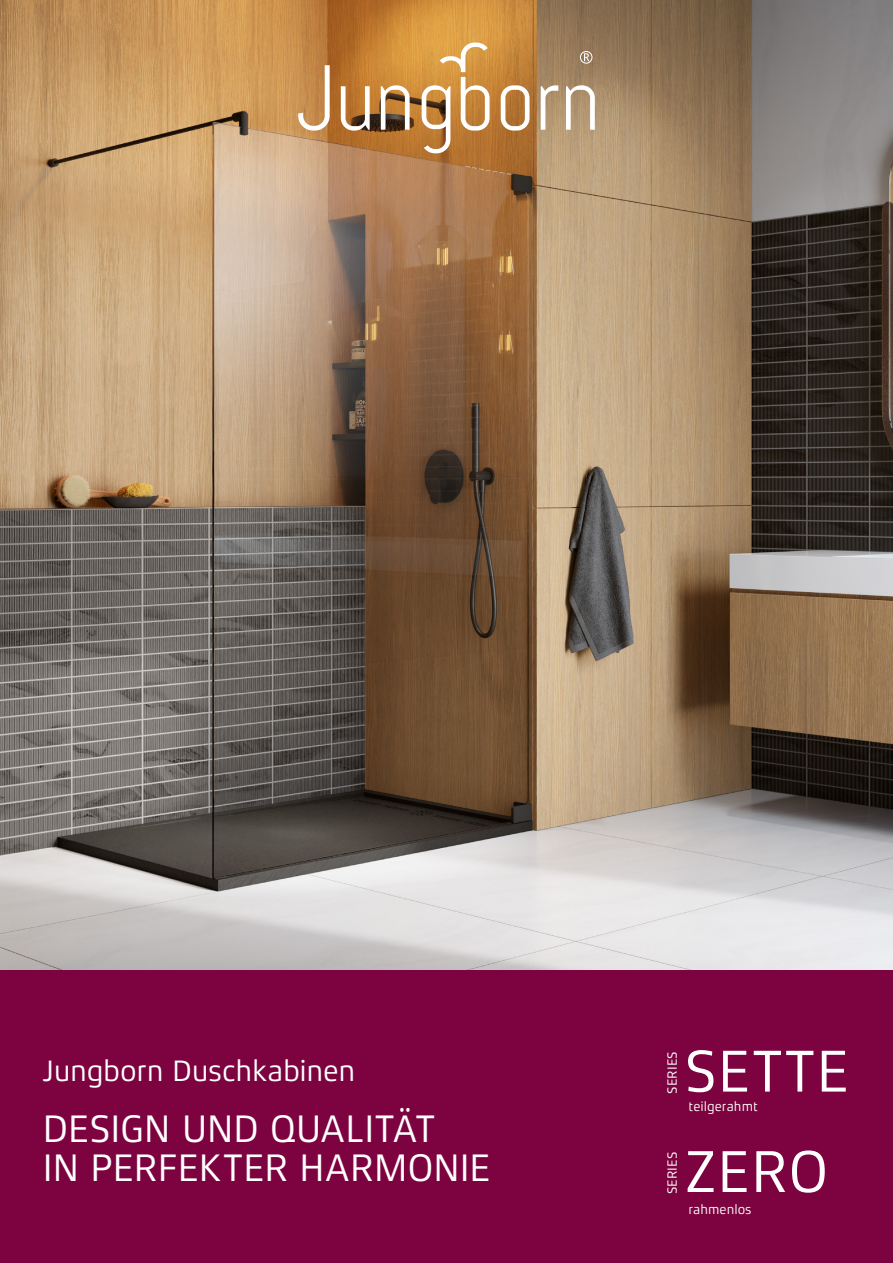
<style>
.page{position:relative;width:893px;height:1263px;background:#fff}
.page>*{position:absolute;margin:0;border:0;box-sizing:border-box;transform-origin:0 0}
.t1{font:60px "Xenois Sans Pro";color:#fff}
.t2{font:39px/39px "Xenois Sans Pro";letter-spacing:-.015em;color:#fff}
.t3{font:30px "Xenois Sans Pro";letter-spacing:-.015em;color:#fff}
.t4{font:13.65px "Xenois Sans Pro";color:#fff}
</style>
<div class="page">
<div style="left:0;top:846px;width:893px;height:417px;background:#7d0340"></div>
<img style="left:0;top:0;width:893px;height:969px">
<svg style="left:298px;top:40px;width:534px;height:113px;background:#aa865e"></svg>
<p class="t3" style="left:43px;top:1054px;width:314px">Jungborn Duschkabinen</p>
<p class="t2" style="left:43px;top:1109px;width:450px">DESIGN UND QUALITÄT<br>IN PERFEKTER HARMONIE</p>
<p class="t4" style="left:664px;top:1094px;width:44px;rotate:-90deg">SERIES</p>
<h1 class="t1" style="left:684px;top:1037px;width:167px">SETTE</h1>
<p class="t4" style="left:688px;top:1098px;width:71px">teilgerahmt</p>
<p class="t4" style="left:664px;top:1194px;width:44px;rotate:-90deg">SERIES</p>
<h1 class="t1" style="left:684px;top:1138px;width:146px">ZERO</h1>
<p class="t4" style="left:688px;top:1202px;width:65px">rahmenlos</p>
</div>
